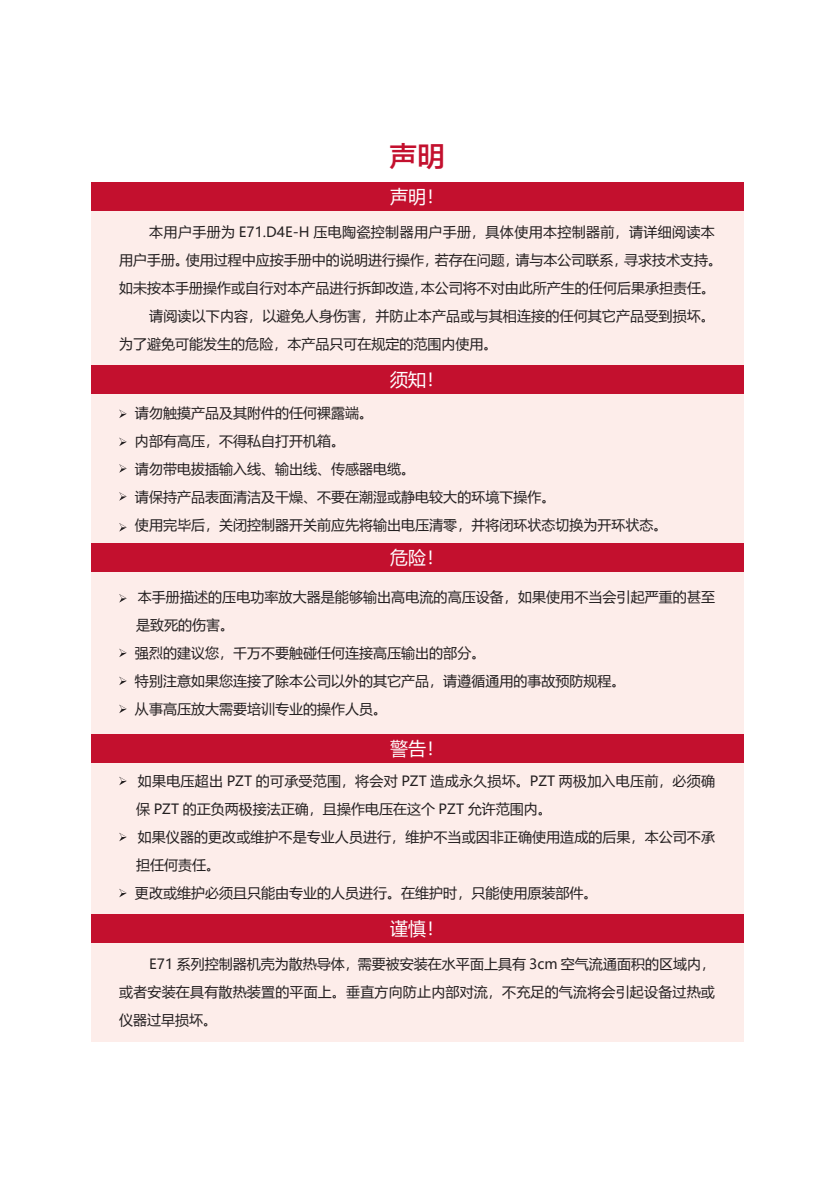
<style>
.page{position:relative;width:840px;height:1191px;background:#fff}
.page>*{position:absolute;margin:0;border:0;box-sizing:border-box;transform-origin:0 0}
.标题{font:28px "FZLTZHK GBK1 0";color:#c3102e}
.t1{font:18px "Microsoft Ya Hei";color:#fff}
.正文-1{font:14px/28px "Microsoft Ya Hei";color:#231f20}
</style>
<div class="page">
<div style="left:91px;top:211px;width:652px;height:154px;background:#fdedea"></div>
<div style="left:91px;top:393px;width:652px;height:151px;background:#fdedea"></div>
<div style="left:91px;top:942px;width:652px;height:100px;background:#fdedea"></div>
<div style="left:91px;top:182px;width:652px;height:29px;background:#c3102e"></div>
<div style="left:91px;top:365px;width:652px;height:28px;background:#c3102e"></div>
<div style="left:91px;top:914px;width:652px;height:28px;background:#c3102e"></div>
<svg style="left:119px;top:409px;width:8px;height:9px"></svg>
<svg style="left:119px;top:437px;width:8px;height:9px"></svg>
<svg style="left:119px;top:464px;width:8px;height:9px"></svg>
<svg style="left:119px;top:492px;width:8px;height:9px"></svg>
<svg style="left:119px;top:523px;width:8px;height:8px"></svg>
<div style="left:91px;top:572px;width:652px;height:162px;background:#fdedea"></div>
<div style="left:91px;top:544px;width:652px;height:28px;background:#c3102e"></div>
<svg style="left:119px;top:594px;width:8px;height:8px"></svg>
<svg style="left:119px;top:648px;width:8px;height:9px"></svg>
<svg style="left:119px;top:676px;width:8px;height:9px"></svg>
<svg style="left:119px;top:704px;width:8px;height:9px"></svg>
<div style="left:91px;top:762px;width:652px;height:152px;background:#fdedea"></div>
<div style="left:91px;top:734px;width:652px;height:28px;background:#c3102e"></div>
<svg style="left:119px;top:776px;width:8px;height:9px"></svg>
<svg style="left:119px;top:832px;width:8px;height:9px"></svg>
<svg style="left:119px;top:888px;width:8px;height:9px"></svg>
<p class="标题" style="left:389px;top:141px;width:57px">声明</p>
<p class="t1" style="left:390px;top:184px;width:55px">声明！</p>
<p class="正文-1" style="left:119px;top:217px;width:604px;text-indent:30px">本用户手册为 E71.D4E-H 压电陶瓷控制器用户手册，具体使用本控制器前，请详细阅读本用户手册。使用过程中应按手册中的说明进行操作，若存在问题，请与本公司联系，寻求技术支持。如未按本手册操作或自行对本产品进行拆卸改造，本公司将不对由此所产生的任何后果承担责任。</p>
<p class="正文-1" style="left:119px;top:301px;width:597px;text-indent:30px">请阅读以下内容，以避免人身伤害，并防止本产品或与其相连接的任何其它产品受到损坏。为了避免可能发生的危险，本产品只可在规定的范围内使用。</p>
<p class="t1" style="left:390px;top:367px;width:55px">须知！</p>
<p class="正文-1" style="left:135px;top:398px;width:239px">请勿触摸产品及其附件的任何裸露端。</p>
<p class="正文-1" style="left:135px;top:426px;width:211px">内部有高压，不得私自打开机箱。</p>
<p class="正文-1" style="left:135px;top:454px;width:281px">请勿带电拔插输入线、输出线、传感器电缆。</p>
<p class="正文-1" style="left:135px;top:482px;width:421px">请保持产品表面清洁及干燥、不要在潮湿或静电较大的环境下操作。</p>
<p class="正文-1" style="left:135px;top:510px;width:533px">使用完毕后，关闭控制器开关前应先将输出电压清零，并将闭环状态切换为开环状态。</p>
<p class="t1" style="left:390px;top:546px;width:55px">危险！</p>
<p class="正文-1" style="left:136px;top:582px;width:580px">本手册描述的压电功率放大器是能够输出高电流的高压设备，如果使用不当会引起严重的甚至是致死的伤害。</p>
<p class="正文-1" style="left:135px;top:638px;width:351px">强烈的建议您，千万不要触碰任何连接高压输出的部分。</p>
<p class="正文-1" style="left:135px;top:666px;width:491px">特别注意如果您连接了除本公司以外的其它产品，请遵循通用的事故预防规程。</p>
<p class="正文-1" style="left:135px;top:694px;width:253px">从事高压放大需要培训专业的操作人员。</p>
<p class="t1" style="left:390px;top:736px;width:55px">警告！</p>
<p class="正文-1" style="left:136px;top:766px;width:580px">如果电压超出 PZT 的可承受范围，将会对 PZT 造成永久损坏。PZT 两极加入电压前，必须确保 PZT 的正负两极接法正确，且操作电压在这个 PZT 允许范围内。</p>
<p class="正文-1" style="left:136px;top:822px;width:580px">如果仪器的更改或维护不是专业人员进行，维护不当或因非正确使用造成的后果，本公司不承担任何责任。</p>
<p class="正文-1" style="left:135px;top:878px;width:463px">更改或维护必须且只能由专业的人员进行。在维护时，只能使用原装部件。</p>
<p class="t1" style="left:390px;top:916px;width:55px">谨慎！</p>
<p class="正文-1" style="left:119px;top:950px;width:597px;text-align:justify;text-indent:30px">E71 系列控制器机壳为散热导体，需要被安装在水平面上具有 3cm 空气流通面积的区域内，或者安装在具有散热装置的平面上。垂直方向防止内部对流，不充足的气流将会引起设备过热或仪器过早损坏。</p>
</div>
